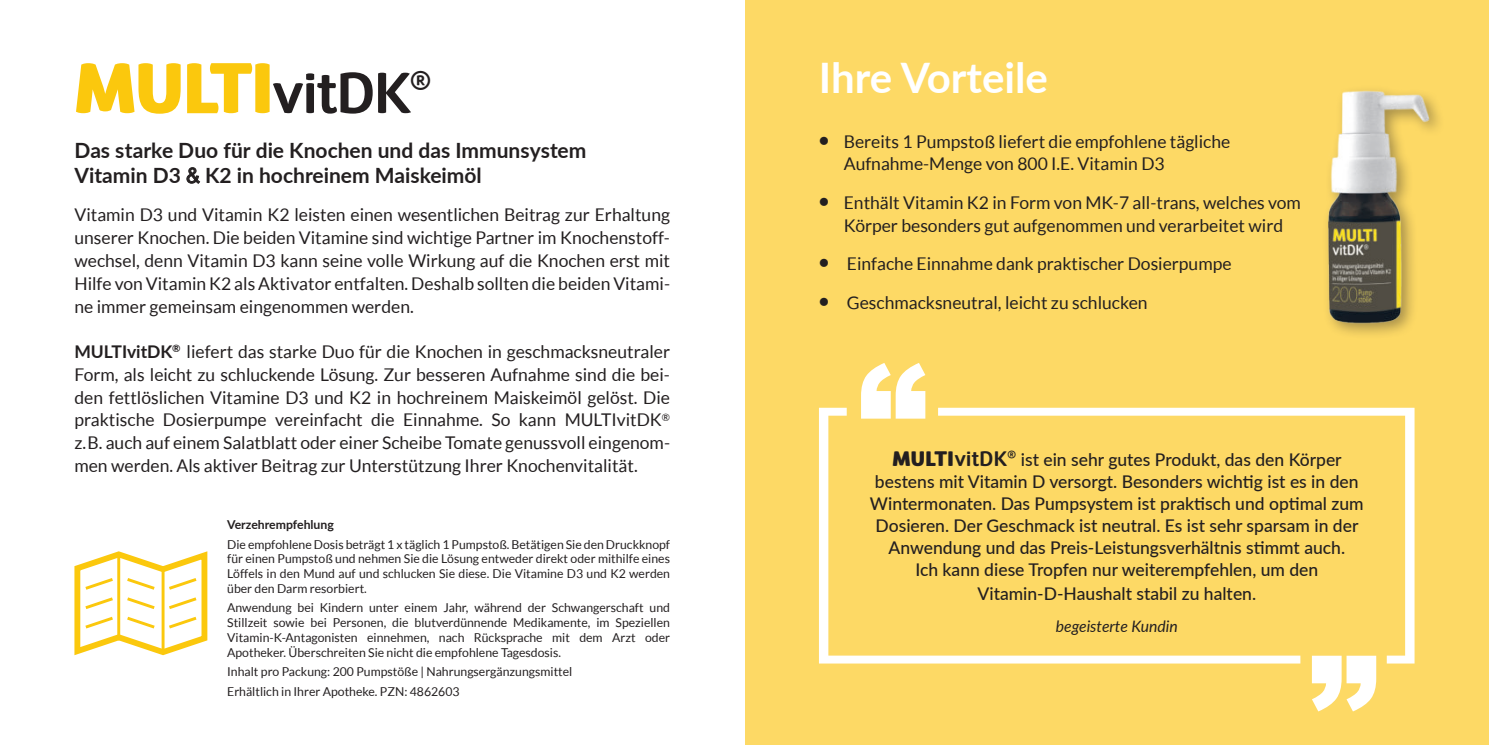
<style>
.page{position:relative;width:1489px;height:745px;background:#fff}
.page>*{position:absolute;margin:0;border:0;box-sizing:border-box;transform-origin:0 0}
.t1{font:900 71.4px "D Sari Ultra";letter-spacing:-.01em;color:#fbc80d}
.t2{font:700 42px "Lato";color:#fff}
.t3{font:600 24.85px "D Sari";color:#231f20}
.t4{font:700 21px/25.2px "Lato";color:#231f20}
.t5{font:17.5px/22.8px "Lato";color:#231f20;text-align:justify}
.t6{font:500 17.5px/21.9px "Lato";color:#231f20;text-align:center}
.t7{font:italic 15.75px "Lato";color:#231f20}
.t8{font:12.25px/14.7px "Lato";color:#231f20;text-align:justify}
.t9{font:700 12.25px "Lato";color:#231f20}
.s1{font-family:"D Sari";font-weight:600;font-size:57.93px;color:#231f20}
.s2{font-family:"Arial";font-weight:400}
.s3{font-weight:700}
.s4{font-family:"D Sari Ultra";font-weight:900;font-size:21px}
.s5{font-family:"D Sari";font-weight:600;font-size:21px}
</style>
<div class="page">
<div style="left:745px;top:0;width:743px;height:744px;background:#fdd965"></div>
<svg style="left:74px;top:551px;width:133px;height:103px"></svg>
<svg style="left:819px;top:407px;width:119px;height:256px"></svg>
<svg style="left:938px;top:407px;width:476px;height:256px"></svg>
<svg style="left:861px;top:363px;width:64px;height:55px"></svg>
<svg style="left:1311px;top:655px;width:64px;height:56px"></svg>
<div style="left:1321px;top:85px;width:124px;height:255px;background:#231f20;opacity:.4"></div>
<img style="left:1321px;top:85px;width:114px;height:242px">
<h1 class="t1" style="left:74px;top:47px;width:337px">MULTI<span class="s1">vitDK</span></h1>
<h3 class="t3" style="left:410px;top:65px;width:23px">®</h3>
<p class="t4" style="left:74px;top:136px;width:513px">Das starke Duo für die Knochen und das Immunsystem<br>Vitamin D3 <span class="s2">&amp;</span> K2 in hochreinem Maiskeimöl</p>
<p class="t5" style="left:74px;top:204px;width:597px">Vitamin D3 und Vitamin K2 leisten einen wesentlichen Beitrag zur Erhaltung unserer Knochen. Die beiden Vitamine sind wichtige Partner im Knochenstoff&shy;wechsel, denn Vitamin D3 kann seine volle Wirkung auf die Knochen erst mit Hilfe von Vitamin K2 als Aktivator entfalten. Deshalb sollten die beiden Vitami&shy;ne immer gemeinsam eingenommen werden.</p>
<p class="t5" style="left:74px;top:340px;width:597px"><span class="s3">MULTIvitDK</span><sup>®</sup> liefert das starke Duo für die Knochen in geschmacksneutraler Form, als leicht zu schluckende Lösung. Zur besseren Aufnahme sind die bei&shy;den fettlöslichen Vitamine D3 und K2 in hochreinem Maiskeimöl gelöst. Die praktische Dosierpumpe vereinfacht die Einnahme. So kann MULTIvitDK<sup>® </sup>z. B. auch auf einem Salatblatt oder einer Scheibe Tomate genussvoll eingenom&shy;men werden. Als aktiver Beitrag zur Unterstützung Ihrer Knochenvitalität.</p>
<p class="t9" style="left:227px;top:515px;width:108px">Verzehrempfehlung</p>
<p class="t8" style="left:227px;top:536px;width:444px">Die empfohlene Dosis beträgt 1 x täglich 1 Pumpstoß. Betätigen Sie den Druckknopf für einen Pumpstoß und nehmen Sie die Lösung entweder direkt oder mithilfe eines Löffels in den Mund auf und schlucken Sie diese. Die Vitamine D3 und K2 werden über den Darm resorbiert.</p>
<p class="t8" style="left:227px;top:600px;width:444px">Anwendung bei Kindern unter einem Jahr, während der Schwangerschaft und Stillzeit sowie bei Personen, die blutverdünnende Medikamente, im Speziellen Vitamin-K-Antagonisten einnehmen, nach Rücksprache mit dem Arzt oder Apotheker. Überschreiten Sie nicht die empfohlene Tagesdosis.</p>
<p class="t8" style="left:227px;top:661px;width:346px;line-height:19.6px">Inhalt pro Packung: 200 Pumpstöße | Nahrungsergänzungsmittel<br>Erhältlich in Ihrer Apotheke. PZN: 4862603</p>
<h2 class="t2" style="left:819px;top:47px;width:230px">Ihre Vorteile</h2>
<p class="t5" style="left:843px;top:130px;width:388px;text-indent:-25px">● Bereits 1 Pumpstoß liefert die empfohlene tägliche<br>Aufnahme-Menge von 800 I.E. Vitamin D3</p>
<p class="t5" style="left:819px;top:191px;width:483px;text-align:center">● Enthält Vitamin K2 in Form von MK-7 all-trans, welches vom<br>Körper besonders gut aufgenommen und verarbeitet wird</p>
<p class="t5" style="left:819px;top:252px;width:414px">● Einfache Einnahme dank praktischer Dosierpumpe</p>
<p class="t5" style="left:819px;top:291px;width:330px">● Geschmacksneutral, leicht zu schlucken</p>
<p class="t6" style="left:869px;top:450px;width:495px"><span class="s4">MULTI</span><span class="s5">vitDK</span><sup>®</sup> ist ein sehr gutes Produkt, das den Körper bestens mit Vitamin D versorgt. Besonders wichtig ist es in den Wintermonaten. Das Pumpsystem ist praktisch und optimal zum Dosieren. Der Geschmack ist neutral. Es ist sehr sparsam in der Anwendung und das Preis-Leistungsverhältnis stimmt auch.<br>Ich kann diese Tropfen nur weiterempfehlen, um den</p>
<p class="t6" style="left:977px;top:581px;width:280px">Vitamin-D-Haushalt stabil zu halten.</p>
<p class="t7" style="left:1055px;top:619px;width:124px">begeisterte Kundin</p>
</div>
